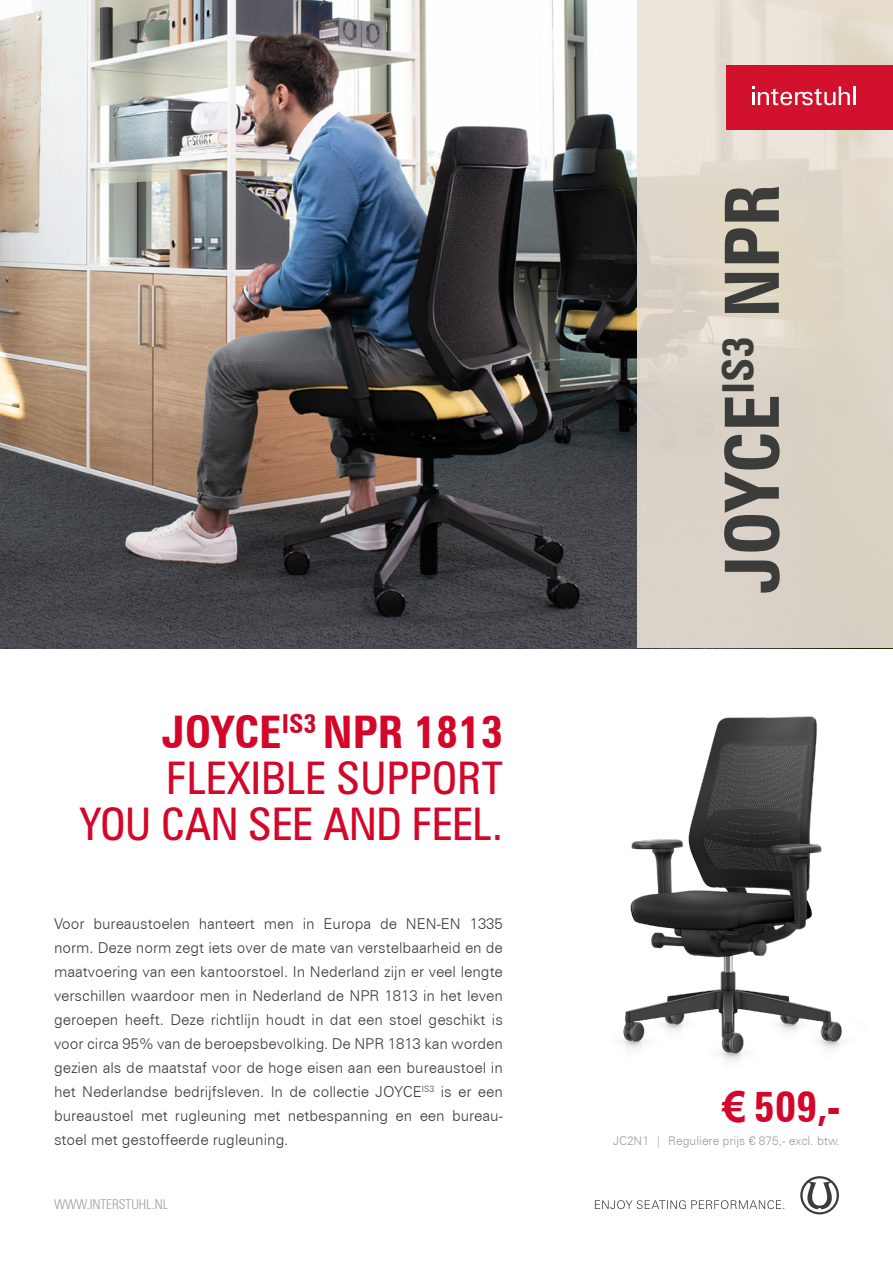
<style>
.page{position:relative;width:893px;height:1263px;background:#fff}
.page>*{position:absolute;margin:0;border:0;box-sizing:border-box;transform-origin:0 0}
.t1{font:700 condensed 75px "Zurich BT";color:#3c3c3b}
.t2{font:condensed 45px/46px "Zurich BT";color:#d3072a;text-align:right}
.t3{font:700 condensed 42.75px "Zurich BT";color:#d3072a}
.t4{font:300 15px/24px "Zurich BT";color:#3c3c3b;text-align:justify}
.t5{font:13.5px "Zurich BT Light Condensed Head";color:#9d9d9c}
.t6{font:300 12px "Zurich BT";color:#9d9d9c}
.s1{font-weight:700}
.s2{font-family:"Arial";font-stretch:normal}
.s3{font-family:"DIN";font-weight:400}
</style>
<div class="page">
<img style="left:0;top:0;width:637px;height:648px">
<div style="left:637px;top:0;width:256px;height:648px;background:linear-gradient(to bottom,#e9e1d5,#d5ccc1)"></div>
<div style="left:726px;top:65px;width:167px;height:65px;background:#d2112c"></div>
<svg style="left:752px;top:86px;width:103px;height:19px"></svg>
<svg style="left:595px;top:1200px;width:189px;height:9px"></svg>
<svg style="left:800px;top:1176px;width:39px;height:38px"></svg>
<img style="left:621px;top:716px;width:223px;height:346px">
<h2 class="t2" style="left:80px;top:708px;width:425px"><span class="s1">JOYCE</span><sup>IS3</sup> <span class="s1">NPR 1813<br></span>FLEXIBLE SUPPORT<br>YOU CAN SEE AND FEEL.</h2>
<p class="t4" style="left:54px;top:911px;width:450px">Voor bureaustoelen hanteert men in Europa de NEN-EN 1335 norm. Deze norm zegt iets over de mate van verstelbaarheid en de maatvoering van een kantoorstoel. In Nederland zijn er veel lengte verschillen waardoor men in Nederland de NPR 1813 in het leven geroepen heeft. Deze richtlijn houdt in dat een stoel geschikt is voor circa 95% van de beroepsbevolking. De NPR 1813 kan worden gezien als de maatstaf voor de hoge eisen aan een bureaustoel in het Nederlandse bedrijfsleven. In de collectie JOYCE<sup>IS3</sup> is er een bureaustoel met rugleuning met netbespanning en een bureau&shy;stoel met gestoffeerde rugleuning.</p>
<p class="t5" style="left:54px;top:1196px;width:116px">WWW.INTERSTUHL.NL</p>
<h1 class="t1" style="left:707px;top:593px;width:411px;rotate:-90deg">JOYCE<sup>IS3</sup> NPR</h1>
<h3 class="t3" style="left:723px;top:1081px;width:119px"><span class="s2">€</span> 509,-</h3>
<p class="t6" style="left:613px;top:1133px;width:228px">JC2N1 | Reguliere prijs <span class="s3">€</span> 875,- excl. btw.</p>
</div>
